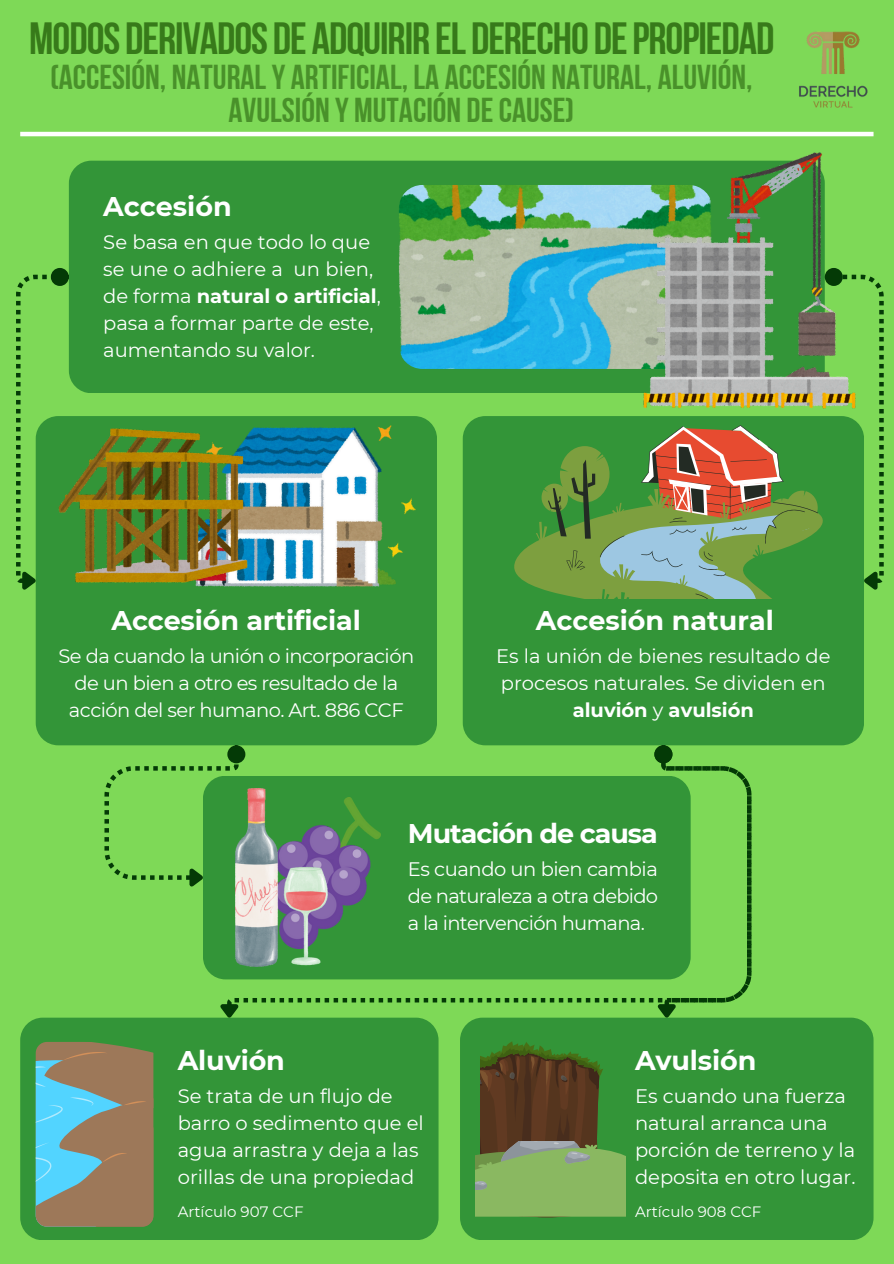
<style>
.page{position:relative;width:894px;height:1264px;background:#fff}
.page>*{position:absolute;margin:0;border:0;box-sizing:border-box;transform-origin:0 0}
.t1{font:45px "Bebas Neue Cyrillic";letter-spacing:-.025em;color:#377a1a}
.t2{font:34.5px/32.7px "Bebas Neue Cyrillic";color:#49912a;text-align:center}
.t3{font:700 27px "Montserrat";letter-spacing:-.005em;color:#fff}
.t4{font:700 27px "Montserrat";letter-spacing:-.04em;color:#fff}
.t5{font:19.5px/27px "Montserrat";color:#fff}
.t6{font:19.5px/27px "Montserrat";letter-spacing:-.03em;color:#fff;text-align:center}
.t7{font:15px "Montserrat";color:#fff}
.s1{font-weight:700}
</style>
<div class="page">
<div style="left:0;top:0;width:893px;height:1263px;background:#7ed957"></div>
<img style="left:799px;top:31px;width:69px;height:77px">
<hr style="left:20px;top:132px;width:853px;height:4px;background:#fff">
<div style="left:69px;top:161px;width:755px;height:232px;background:#339538;border-radius:22px"></div>
<div style="left:36px;top:416px;width:401px;height:329px;background:#339538;border-radius:22px"></div>
<div style="left:462px;top:416px;width:401px;height:329px;background:#339538;border-radius:22px"></div>
<img style="left:398px;top:185px;width:314px;height:183px;border-radius:24px">
<img style="left:643px;top:153px;width:212px;height:255px">
<div style="left:20px;top:1017px;width:418px;height:223px;background:#339538;border-radius:22px"></div>
<div style="left:460px;top:1017px;width:412px;height:223px;background:#339538;border-radius:22px"></div>
<div style="left:203px;top:775px;width:487px;height:204px;background:#339538;border-radius:22px"></div>
<svg style="left:16px;top:275px;width:36px;height:318px"></svg>
<div style="left:53px;top:270px;width:14px;height:14px;background:#043a06;border-radius:50%"></div>
<div style="left:51px;top:268px;width:18px;height:18px;border:4px solid #043a06;border-radius:50%"></div>
<svg style="left:842px;top:275px;width:41px;height:321px"></svg>
<div style="left:826px;top:270px;width:14px;height:14px;background:#043a06;border-radius:50%"></div>
<div style="left:824px;top:268px;width:18px;height:18px;border:4px solid #043a06;border-radius:50%"></div>
<svg style="left:104px;top:766px;width:123px;height:121px"></svg>
<div style="left:229px;top:747px;width:14px;height:14px;background:#043a06;border-radius:50%"></div>
<div style="left:227px;top:745px;width:18px;height:18px;border:4px solid #043a06;border-radius:50%"></div>
<svg style="left:653px;top:1005px;width:98px;height:13px"></svg>
<svg style="left:227px;top:762px;width:524px;height:243px"></svg>
<svg style="left:216px;top:1000px;width:29px;height:18px"></svg>
<div style="left:656px;top:747px;width:14px;height:14px;background:#043a06;border-radius:50%"></div>
<div style="left:654px;top:745px;width:18px;height:18px;border:4px solid #043a06;border-radius:50%"></div>
<svg style="left:514px;top:425px;width:309px;height:173px"></svg>
<img style="left:182px;top:425px;width:233px;height:161px">
<img style="left:58px;top:428px;width:189px;height:154px">
<img style="left:327px;top:797px;width:53px;height:151px">
<img style="left:236px;top:789px;width:91px;height:177px">
<svg style="left:36px;top:1042px;width:117px;height:184px;background:#879185"></svg>
<svg style="left:475px;top:1042px;width:150px;height:175px"></svg>
<p class="t1" style="left:29px;top:20px;width:746px">MODOS DERIVADOS DE ADQUIRIR EL DERECHO DEPROPIEDAD</p>
<p class="t2" style="left:50px;top:64px;width:703px">(ACCESIÓN, NATURALY ARTIFICIAL, LA ACCESIÓN NATURAL, ALUVIÓN,<br>AVULSIÓN Y MUTACIÓN DECAUSE)</p>
<p class="t3" style="left:103px;top:189px;width:130px">Accesión</p>
<p class="t5" style="left:103px;top:228px;width:279px">Se basa en que todo lo que se une o adhiere a un bien, de forma <span class="s1">natural o artificial</span>, pasa a formar parte de este, aumentando su valor.</p>
<h3 class="t3" style="left:111px;top:603px;width:251px">Accesión artificial</h3>
<p class="t6" style="left:58px;top:642px;width:357px">Se da cuando la unión o incorporación de un bien a otro es resultado de la acción del ser humano. Art. 886 CCF</p>
<p class="t3" style="left:535px;top:603px;width:239px">Accesión natural</p>
<h3 class="t5" style="left:496px;top:642px;width:336px;text-align:center">Es la unión de bienes resultado de procesos naturales. Se dividen en <span class="s1">aluvión</span> y <span class="s1">avulsión</span></h3>
<p class="t4" style="left:408px;top:817px;width:251px">Mutación de causa</p>
<p class="t5" style="left:408px;top:855px;width:252px;text-align:justify">Es cuando un bien cambia de naturaleza a otra debido a la intervención humana.</p>
<p class="t3" style="left:178px;top:1044px;width:109px">Aluvión</p>
<p class="t3" style="left:634px;top:1044px;width:123px">Avulsión</p>
<h3 class="t5" style="left:178px;top:1082px;width:247px">Se trata de un flujo de barro o sedimento que el agua arrastra y deja a las orillas de una propiedad</h3>
<p class="t7" style="left:178px;top:1202px;width:127px">Artículo 907 CCF</p>
<p class="t7" style="left:634px;top:1202px;width:128px">Artículo 908 CCF</p>
<p class="t5" style="left:634px;top:1082px;width:222px">Es cuando una fuerza natural arranca una porción de terreno y la deposita en otro lugar.</p>
</div>
